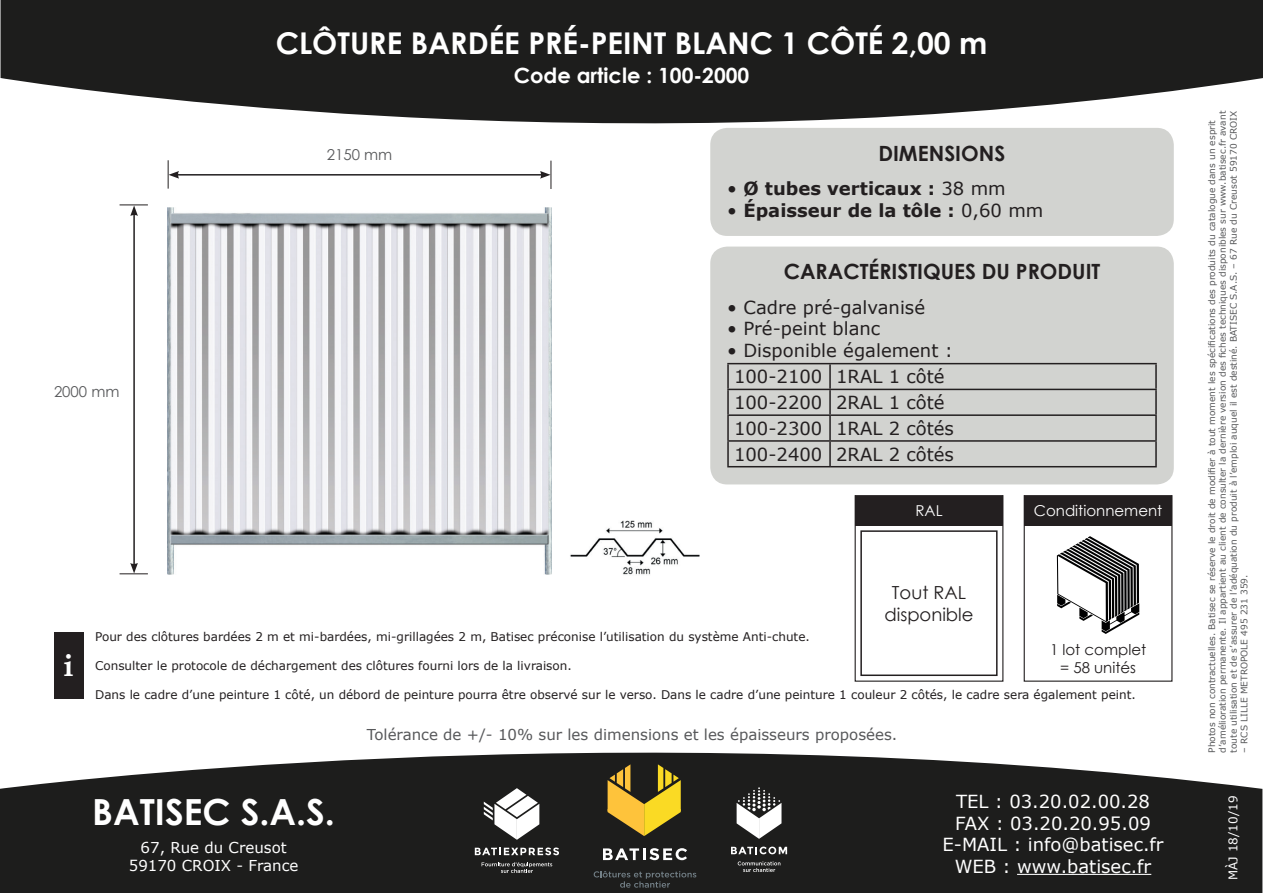
<style>
.page{position:relative;width:1263px;height:893px;background:#fff}
.page>*{position:absolute;margin:0;border:0;box-sizing:border-box;transform-origin:0 0}
.t1{font:700 36px "Century Gothic";color:#fff}
.t2{font:700 30.6px "Book Antiqua";color:#fff}
.t3{font:700 30px "Century Gothic";color:#fff}
.t4{font:700 21px "Century Gothic";color:#231f20}
.t5{font:700 21px "Century Gothic";color:#fff}
.t6{font:18px/26px "Verdana";color:#231f20;text-align:center}
.t7{font:18px/21.6px "Verdana";color:#fff;text-align:center}
.t8{font:700 18px "Verdana";color:#231f20}
.t9{font:18px/21.6px "Century Gothic";color:#231f20;text-align:center}
.t10{font:15px "Verdana";color:#57585a}
.t11{font:15px/18px "Verdana";color:#fff;text-align:center}
.t12{font:15px/18px "Century Gothic";color:#231f20;text-align:center}
.t13{font:15px "Century Gothic";color:#fff}
.t14{font:15px "Century Gothic";color:#57585a}
.t15{font:12px "Verdana";color:#231f20}
.t16{font:12px "Verdana";color:#fff}
.t17{font:9px/10.8px "Verdana";color:#57585a}
.s1{font-weight:400}
</style>
<div class="page">
<svg style="left:1px;top:0;width:1262px;height:180px;fill:#1d1d1c"></svg>
<svg style="left:0;top:752px;width:1262px;height:141px;background:#333332"></svg>
<hr style="left:1017px;top:874px;width:134px;height:1px;background:#fff">
<svg style="left:608px;top:764px;width:73px;height:72px;background:#937b26"></svg>
<svg style="left:603px;top:848px;width:84px;height:12px"></svg>
<svg style="left:594px;top:871px;width:102px;height:17px;background:#2d2f30"></svg>
<svg style="left:731px;top:847px;width:56px;height:7px"></svg>
<svg style="left:738px;top:861px;width:42px;height:11px"></svg>
<svg style="left:737px;top:787px;width:44px;height:52px"></svg>
<svg style="left:475px;top:847px;width:84px;height:8px"></svg>
<svg style="left:484px;top:788px;width:55px;height:52px"></svg>
<svg style="left:482px;top:862px;width:70px;height:11px"></svg>
<hr style="left:177px;top:174px;width:365px;height:2px;background:#231f20">
<svg style="left:540px;top:161px;width:12px;height:28px"></svg>
<svg style="left:168px;top:160px;width:11px;height:29px"></svg>
<hr style="left:133px;top:214px;width:2px;height:351px;background:#231f20">
<svg style="left:120px;top:205px;width:28px;height:11px"></svg>
<svg style="left:120px;top:563px;width:28px;height:11px"></svg>
<img style="left:570px;top:520px;width:130px;height:55px">
<div style="left:54px;top:632px;width:30px;height:66px;background:#231f20"></div>
<img style="left:168px;top:207px;width:383px;height:368px">
<div style="left:1024px;top:495px;width:148px;height:187px;border:1px solid #231f20"></div>
<div style="left:1024px;top:496px;width:148px;height:29px;background:#231f20"></div>
<svg style="left:1057px;top:536px;width:82px;height:98px"></svg>
<div style="left:710px;top:247px;width:464px;height:237px;background:#d2d3d0;border-radius:17px"></div>
<hr style="left:727px;top:389px;width:103px;height:1px;background:#231f20">
<hr style="left:830px;top:389px;width:327px;height:1px;background:#231f20">
<hr style="left:727px;top:414px;width:103px;height:2px;background:#231f20">
<hr style="left:830px;top:414px;width:327px;height:2px;background:#231f20">
<hr style="left:727px;top:440px;width:103px;height:2px;background:#231f20">
<hr style="left:830px;top:440px;width:327px;height:2px;background:#231f20">
<hr style="left:829px;top:364px;width:2px;height:25px;background:#231f20">
<hr style="left:829px;top:390px;width:2px;height:24px;background:#231f20">
<hr style="left:829px;top:416px;width:2px;height:24px;background:#231f20">
<hr style="left:829px;top:442px;width:2px;height:24px;background:#231f20">
<hr style="left:727px;top:363px;width:103px;height:1px;background:#231f20">
<hr style="left:727px;top:364px;width:2px;height:25px;background:#231f20">
<hr style="left:830px;top:363px;width:327px;height:1px;background:#231f20">
<hr style="left:1155px;top:364px;width:2px;height:25px;background:#231f20">
<hr style="left:727px;top:390px;width:2px;height:24px;background:#231f20">
<hr style="left:1155px;top:390px;width:2px;height:24px;background:#231f20">
<hr style="left:727px;top:416px;width:2px;height:24px;background:#231f20">
<hr style="left:1155px;top:416px;width:2px;height:24px;background:#231f20">
<hr style="left:727px;top:442px;width:2px;height:24px;background:#231f20">
<hr style="left:1155px;top:442px;width:2px;height:24px;background:#231f20">
<hr style="left:727px;top:466px;width:103px;height:1px;background:#231f20">
<hr style="left:830px;top:466px;width:327px;height:1px;background:#231f20">
<div style="left:710px;top:128px;width:464px;height:108px;background:#d2d3d0;border-radius:17px"></div>
<div style="left:855px;top:495px;width:148px;height:187px;border:1px solid #231f20"></div>
<div style="left:855px;top:496px;width:148px;height:29px;background:#231f20"></div>
<div style="left:860px;top:530px;width:137px;height:146px;border:2px solid #231f20"></div>
<h3 class="t3" style="left:276px;top:20px;width:713px">CLÔTURE BARDÉE PRÉ-PEINT BLANC 1 CÔTÉ 2,00 m</h3>
<h3 class="t5" style="left:514px;top:59px;width:237px">Code article : 100-2000</h3>
<h3 class="t14" style="left:54px;top:381px;width:67px">2000 mm</h3>
<h3 class="t14" style="left:327px;top:144px;width:67px">2150 mm</h3>
<h3 class="t4" style="left:878px;top:137px;width:128px">DIMENSIONS</h3>
<h3 class="t8" style="left:727px;top:176px;width:280px"><span class="s1">•</span> Ø tubes verticaux : <span class="s1">38 mm</span></h3>
<h3 class="t8" style="left:727px;top:197px;width:318px"><span class="s1">•</span> Épaisseur de la tôle : <span class="s1">0,60 mm</span></h3>
<h3 class="t4" style="left:784px;top:256px;width:318px">CARACTÉRISTIQUES DU PRODUIT</h3>
<h3 class="t6" style="left:727px;top:294px;width:199px">• Cadre pré-galvanisé</h3>
<h3 class="t6" style="left:727px;top:316px;width:155px">• Pré-peint blanc</h3>
<h3 class="t6" style="left:727px;top:337px;width:228px">• Disponible également :<br>100-2100 1RAL 1 côté<br>100-2200 2RAL 1 côté<br>100-2300 1RAL 2 côtés<br>100-2400 2RAL 2 côtés</h3>
<h3 class="t13" style="left:915px;top:500px;width:29px">RAL</h3>
<h3 class="t9" style="left:884px;top:582px;width:91px">Tout RAL disponible</h3>
<h3 class="t13" style="left:1034px;top:500px;width:130px">Conditionnement</h3>
<h3 class="t15" style="left:95px;top:628px;width:716px">Pour des clôtures bardées 2 m et mi-bardées, mi-grillagées 2 m, Batisec préconise l’utilisation du système Anti-chute.</h3>
<h3 class="t15" style="left:95px;top:657px;width:478px">Consulter le protocole de déchargement des clôtures fourni lors de la livraison.</h3>
<h3 class="t15" style="left:95px;top:686px;width:1042px">Dans le cadre d’une peinture 1 côté, un débord de peinture pourra être observé sur le verso. Dans le cadre d’une peinture 1 couleur 2 côtés, le cadre sera également peint.</h3>
<h2 class="t2" style="left:64px;top:645px;width:12px">i</h2>
<h3 class="t12" style="left:1050px;top:640px;width:98px">1 lot complet = 58 unités</h3>
<h1 class="t1" style="left:92px;top:784px;width:244px">BATISEC S.A.S.</h1>
<h3 class="t11" style="left:129px;top:839px;width:171px">67, Rue du Creusot<br>59170 CROIX - France</h3>
<h3 class="t10" style="left:367px;top:724px;width:532px">Tolérance de +/- 10% sur les dimensions et les épaisseurs proposées.</h3>
<h3 class="t7" style="left:942px;top:790px;width:223px">TEL : 03.20.02.00.28<br>FAX : 03.20.20.95.09<br>E-MAIL : info@batisec.fr<br>WEB : www.batisec.fr</h3>
<p class="t17" style="left:1206px;top:753px;width:643px;rotate:-90deg">Photos non contractuelles. Batisec se réserve le droit de modifier à tout moment les spécifications des produits du catalogue dans un esprit d’amélioration permanente. Il appartient au client de consulter la dernière version des fiches techniques disponibles sur www.batisec.fr avant toute utilisation et de s’assurer de l’adéquation du produit à l’emploi auquel il est destiné. BATISEC S.A.S. – 67 Rue du Creusot 59170 CROIX</p>
<p class="t17" style="left:1239px;top:753px;width:180px;rotate:-90deg">– RCS LILLE METROPOLE 495 231 359.</p>
<h3 class="t16" style="left:1225px;top:880px;width:86px;rotate:-90deg">MÀJ 18/10/19</h3>
</div>
